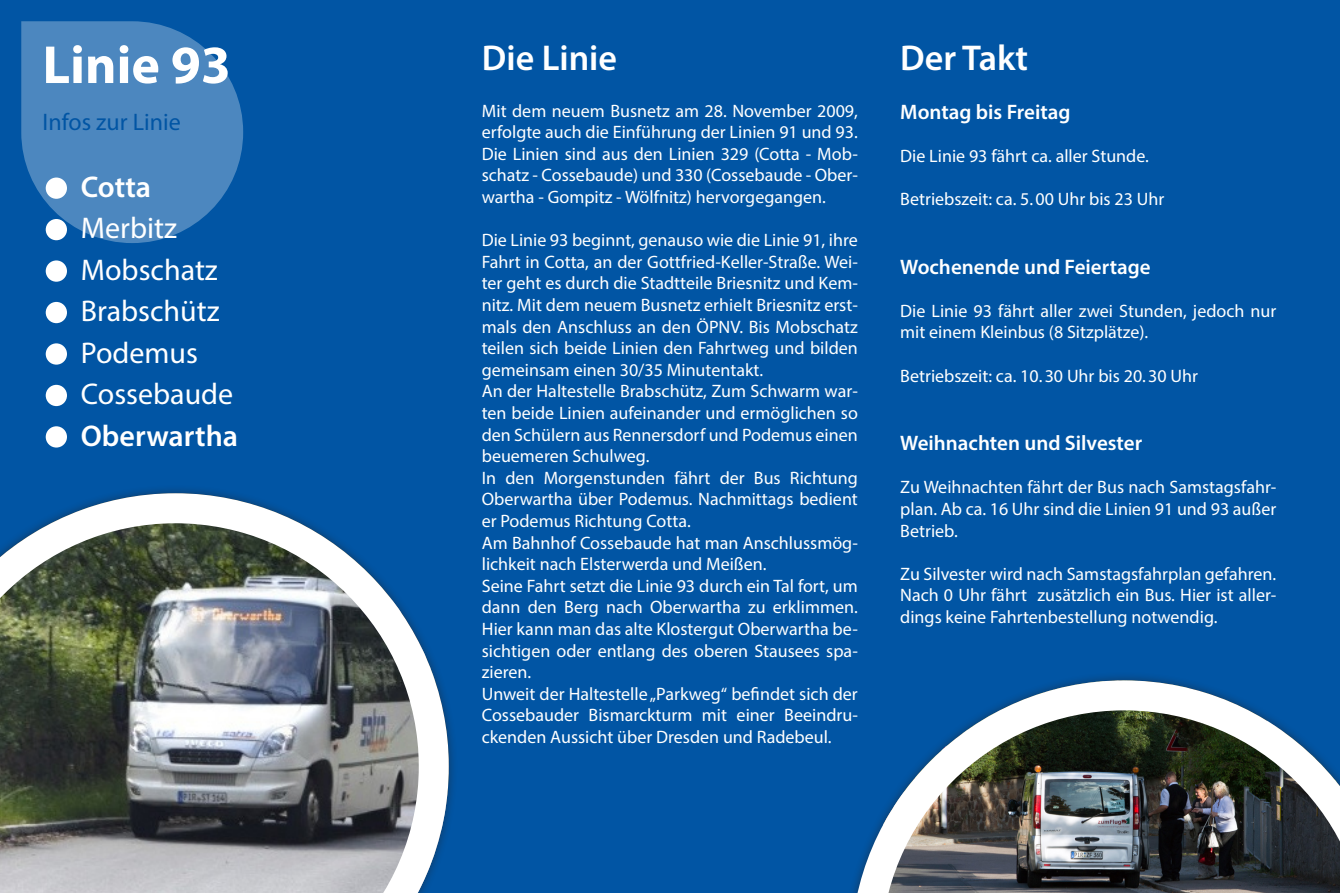
<style>
.page{position:relative;width:1340px;height:893px;background:#fff}
.page>*{position:absolute;margin:0;border:0;box-sizing:border-box;transform-origin:0 0}
.t1{font:700 54px "Myriad Pro";color:#fff}
.t2{font:600 36px "Myriad Pro";color:#fff}
.t3{font:30px "Myriad Pro";color:#fff}
.t4{font:600 30px "Myriad Pro";color:#fff}
.t5{font:24px "Myriad Pro";color:#0155a4}
.t6{font:600 21px "Myriad Pro";color:#fff}
.t7{font:18px/21.6px "Myriad Pro";color:#fff;text-align:justify}
</style>
<div class="page">
<div style="left:0;top:0;width:1339px;height:893px;background:#0155a4"></div>
<div style="left:0;top:484px;width:458px;height:409px;background:#231f20;opacity:.5"></div>
<img style="left:0;top:493px;width:449px;height:400px">
<div style="left:841px;top:671px;width:498px;height:222px;background:#0155a4"></div>
<img style="left:853px;top:680px;width:486px;height:213px">
<svg style="left:21px;top:21px;width:222px;height:222px;fill:#4c87bf"></svg>
<div style="left:46px;top:178px;width:21px;height:21px;background:#fff;border-radius:50%"></div>
<div style="left:46px;top:219px;width:21px;height:21px;background:#fff;border-radius:50%"></div>
<div style="left:46px;top:260px;width:21px;height:22px;background:#fff;border-radius:50%"></div>
<div style="left:46px;top:302px;width:21px;height:21px;background:#fff;border-radius:50%"></div>
<div style="left:46px;top:385px;width:21px;height:21px;background:#fff;border-radius:50%"></div>
<div style="left:46px;top:343px;width:21px;height:22px;background:#fff;border-radius:50%"></div>
<div style="left:46px;top:426px;width:21px;height:22px;background:#fff;border-radius:50%"></div>
<p class="t1" style="left:43px;top:30px;width:190px">Linie 93</p>
<p class="t5" style="left:43px;top:107px;width:140px">Infos zur Linie</p>
<p class="t4" style="left:81px;top:168px;width:72px">Cotta</p>
<p class="t3" style="left:81px;top:210px;width:98px">Merbitz</p>
<p class="t3" style="left:81px;top:251px;width:138px">Mobschatz</p>
<p class="t3" style="left:81px;top:293px;width:140px">Brabschütz</p>
<p class="t3" style="left:81px;top:334px;width:119px">Podemus</p>
<p class="t3" style="left:81px;top:376px;width:154px">Cossebaude</p>
<p class="t4" style="left:81px;top:416px;width:159px">Oberwartha</p>
<p class="t2" style="left:482px;top:35px;width:137px">Die Linie</p>
<p class="t2" style="left:900px;top:35px;width:129px">Der Takt</p>
<p class="t7" style="left:482px;top:99px;width:377px">Mit dem neuem Busnetz am 28. November 2009, erfolgte auch die Einführung der Linien 91 und 93.</p>
<p class="t7" style="left:482px;top:143px;width:377px">Die Linien sind aus den Linien 329 (Cotta - Mob&shy;schatz - Cossebaude) und 330 (Cossebaude - Ober&shy;wartha - Gompitz - Wölfnitz) hervorgegangen.</p>
<p class="t7" style="left:482px;top:229px;width:377px">Die Linie 93 beginnt, genauso wie die Linie 91, ihre Fahrt in Cotta, an der Gottfried-Keller-Straße. Wei&shy;ter geht es durch die Stadtteile Briesnitz und Kem&shy;nitz. Mit dem neuem Busnetz erhielt Briesnitz erst&shy;mals den Anschluss an den ÖPNV. Bis Mobschatz teilen sich beide Linien den Fahrtweg und bilden gemeinsam einen 30/35 Minutentakt.</p>
<p class="t7" style="left:482px;top:380px;width:377px">An der Haltestelle Brabschütz, Zum Schwarm war&shy;ten beide Linien aufeinander und ermöglichen so den Schülern aus Rennersdorf und Podemus einen beuemeren Schulweg.</p>
<p class="t7" style="left:482px;top:467px;width:377px">In den Morgenstunden fährt der Bus Richtung Oberwartha über Podemus. Nachmittags bedient er Podemus Richtung Cotta.</p>
<p class="t7" style="left:482px;top:531px;width:377px">Am Bahnhof Cossebaude hat man Anschlussmög&shy;lichkeit nach Elsterwerda und Meißen.</p>
<p class="t7" style="left:482px;top:575px;width:377px">Seine Fahrt setzt die Linie 93 durch ein Tal fort, um dann den Berg nach Oberwartha zu erklimmen.<br>Hier kann man das alte Klostergut Oberwartha be&shy;sichtigen oder entlang des oberen Stausees spa&shy;zieren.</p>
<p class="t7" style="left:482px;top:683px;width:377px">Unweit der Haltestelle „Parkweg“ befindet sich der Cossebauder Bismarckturm mit einer Beeindru&shy;ckenden Aussicht über Dresden und Radebeul.</p>
<p class="t6" style="left:900px;top:98px;width:172px">Montag bis Freitag</p>
<p class="t7" style="left:900px;top:145px;width:250px">Die Linie 93 fährt ca. aller Stunde.</p>
<p class="t7" style="left:900px;top:188px;width:265px">Betriebszeit: ca. 5.00 Uhr bis 23 Uhr</p>
<p class="t6" style="left:900px;top:253px;width:252px">Wochenende und Feiertage</p>
<p class="t7" style="left:900px;top:300px;width:377px">Die Linie 93 fährt aller zwei Stunden, jedoch nur mit einem Kleinbus (8 Sitzplätze).</p>
<p class="t7" style="left:900px;top:365px;width:299px">Betriebszeit: ca. 10.30 Uhr bis 20.30 Uhr</p>
<p class="t6" style="left:900px;top:430px;width:243px">Weihnachten und Silvester</p>
<p class="t7" style="left:900px;top:476px;width:377px">Zu Weihnachten fährt der Bus nach Samstagsfahr&shy;plan. Ab ca. 16 Uhr sind die Linien 91 und 93 außer Betrieb.</p>
<p class="t7" style="left:900px;top:563px;width:377px">Zu Silvester wird nach Samstagsfahrplan gefahren.<br>Nach 0 Uhr fährt zusätzlich ein Bus. Hier ist aller&shy;dings keine Fahrtenbestellung notwendig.</p>
</div>
